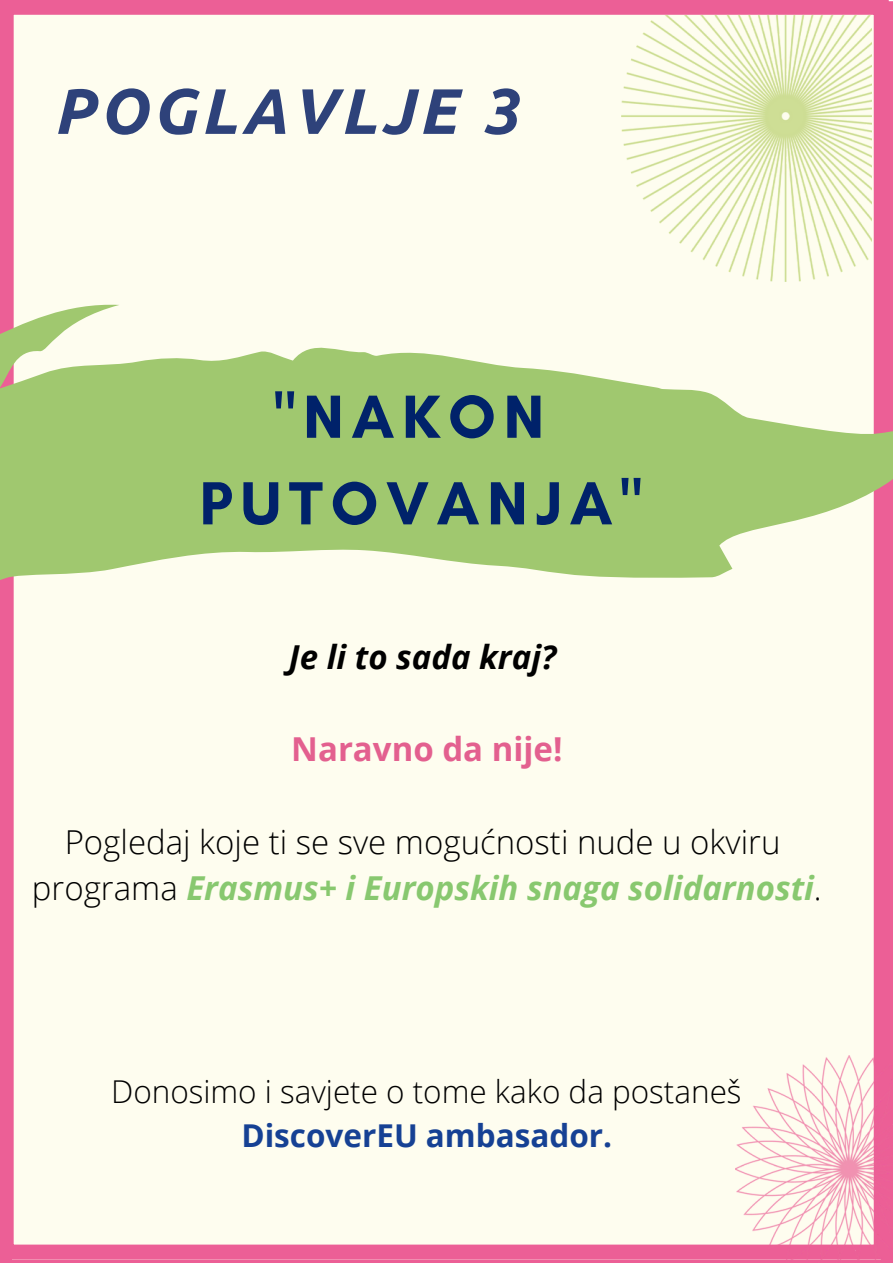
<style>
.page{position:relative;width:893px;height:1264px;background:#fff}
.page>*{position:absolute;margin:0;border:0;box-sizing:border-box;transform-origin:0 0}
.t1{font:italic 700 64.05px "Ubuntu";letter-spacing:.07em;color:#2e427a}
.t2{font:700 61.95px/86.6px "Glacial Indifference";letter-spacing:.125em;color:#00226a;text-align:center}
.t3{font:300 33px/46px "Open Sans";color:#000;text-align:center}
.t4{font:italic 700 33px "Open Sans";color:#000}
.t5{font:700 33px "Open Sans";color:#e3608f}
.t6{font:300 31.5px "Open Sans";color:#000}
.t7{font:700 31.5px "Open Sans";color:#164194}
.s1{font-weight:700;font-style:italic;color:#88c86f}
</style>
<div class="page">
<div style="left:0;top:0;width:888px;height:1258px;background:#fefdef"></div>
<svg style="left:0;top:302px;width:892px;height:315px;fill:#a0c86f"></svg>
<img style="left:621px;top:16px;width:250px;height:265px">
<img style="left:735px;top:1055px;width:157px;height:207px">
<h1 class="t1" style="left:53px;top:74px;width:465px">POGLAVLJE 3</h1>
<h2 class="t2" style="left:199px;top:373px;width:444px">"NAKON<br>PUTOVANJA"</h2>
<p class="t4" style="left:289px;top:634px;width:269px">Je li to sada kraj?</p>
<p class="t5" style="left:291px;top:726px;width:273px">Naravno da nije!</p>
<p class="t3" style="left:32px;top:817px;width:791px">Pogledaj koje ti se sve mogućnosti nude u okviru programa <span class="s1">Erasmus+ i Europskih snaga solidarnosti</span>.</p>
<p class="t6" style="left:111px;top:1069px;width:632px">Donosimo i savjete o tome kako da postaneš</p>
<p class="t7" style="left:241px;top:1113px;width:372px">DiscoverEU ambasador.</p>
</div>
